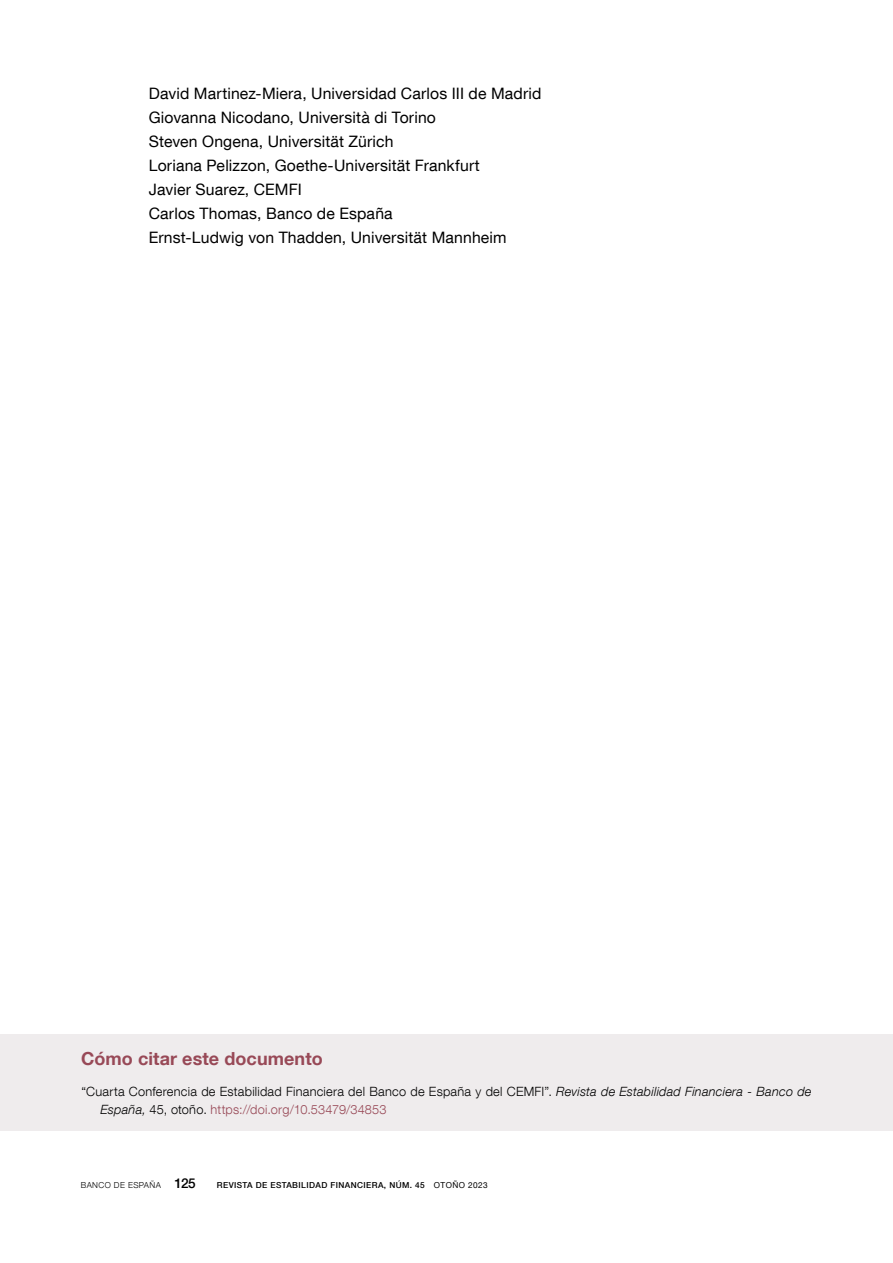
<style>
.page{position:relative;width:893px;height:1263px;background:#fff}
.page>*{position:absolute;margin:0;border:0;box-sizing:border-box;transform-origin:0 0}
.Indice_1{font:700 18px "Bd E Neue Helvetica";letter-spacing:.005em;color:#984957}
.Texto_capítulo{font:15.75px "Bd E Neue Helvetica";letter-spacing:.01em;color:#000}
.Texto_bibliografía{font:300 12.75px/18px "Bd E Neue Helvetica";letter-spacing:.02em;color:#000}
.t1{font:500 8.25px "Bd E Neue Helvetica";letter-spacing:.05em;color:#000}
.t2{font:300 8.25px "Bd E Neue Helvetica";letter-spacing:.05em;color:#000}
.s1{font-style:italic}
.s2{color:#984856}
.s3{font-weight:500;font-size:13.5px}
.s4{font-weight:400}
</style>
<div class="page">
<div style="left:0;top:1034px;width:893px;height:97px;background:#efeced"></div>
<p class="Texto_capítulo" style="left:149px;top:83px;width:394px">David Martinez-Miera, Universidad Carlos III de Madrid</p>
<p class="Texto_capítulo" style="left:149px;top:107px;width:289px">Giovanna Nicodano, Università di Torino</p>
<p class="Texto_capítulo" style="left:149px;top:131px;width:246px">Steven Ongena, Universität Zürich</p>
<p class="Texto_capítulo" style="left:149px;top:155px;width:333px">Loriana Pelizzon, Goethe-Universität Frankfurt</p>
<p class="Texto_capítulo" style="left:149px;top:179px;width:154px">Javier Suarez, CEMFI</p>
<p class="Texto_capítulo" style="left:149px;top:203px;width:245px">Carlos Thomas, Banco de España</p>
<p class="Texto_capítulo" style="left:149px;top:227px;width:359px">Ernst-Ludwig von Thadden, Universität Mannheim</p>
<p class="Indice_1" style="left:81px;top:1047px;width:243px">Cómo citar este documento</p>
<p class="Texto_bibliografía" style="left:100px;top:1082px;width:712px;text-indent:-19px">“Cuarta Conferencia de Estabilidad Financiera del Banco de España y del CEMFI”. <span class="s1">Revista de Estabilidad Financiera - Banco de<br>España,</span> 45, otoño. <span class="s2">https://doi.org/10.53479/34853</span></p>
<p class="t2" style="left:81px;top:1180px;width:116px">BANCO DE ESPAÑA <span class="s3">125</span></p>
<p class="t1" style="left:217px;top:1180px;width:272px">REVISTA DE ESTABILIDAD FINANCIERA, NÚM. 45 <span class="s4">OTOÑO 2023</span></p>
</div>
